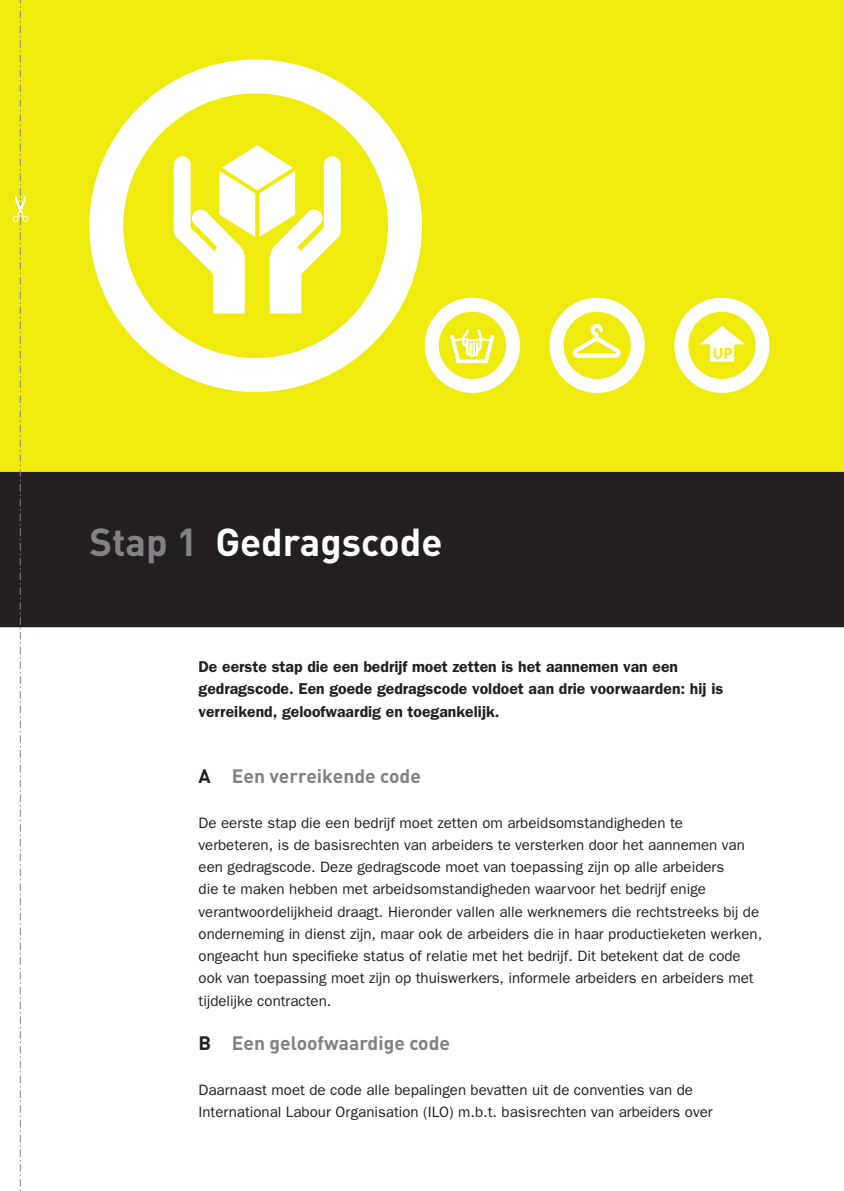
<style>
.page{position:relative;width:844px;height:1191px;background:#fff}
.page>*{position:absolute;margin:0;border:0;box-sizing:border-box;transform-origin:0 0}
.kop_hoofdstuk{font:700 38.5px "DIN";color:#fff}
.Tussenkop{font:700 19.25px "DIN";color:#808285}
.Introductie_hoofdstu{font:600 15.75px/22.2px "Franklin Gothic";color:#231f20}
.Broodtekst{font:15.05px/22.2px "Franklin Gothic";color:#231f20}
.s1{color:#808285}
.s2{color:#231f20}
</style>
<div class="page">
<div style="left:0;top:0;width:843px;height:472px;background:#f0ea0d"></div>
<div style="left:0;top:472px;width:843px;height:155px;background:#231f20"></div>
<svg style="left:106px;top:77px;width:299px;height:298px"></svg>
<div style="left:89px;top:60px;width:333px;height:332px;border:34px solid #fff;border-radius:50%"></div>
<svg style="left:174px;top:145px;width:167px;height:168px"></svg>
<svg style="left:13px;top:0;width:15px;height:1191px"></svg>
<div style="left:674px;top:298px;width:95px;height:95px;border:14px solid #fff;border-radius:50%"></div>
<div style="left:549px;top:298px;width:95px;height:95px;border:14px solid #fff;border-radius:50%"></div>
<div style="left:424px;top:298px;width:96px;height:95px;border:14px solid #fff;border-radius:50%"></div>
<svg style="left:449px;top:330px;width:45px;height:33px"></svg>
<svg style="left:572px;top:324px;width:48px;height:34px"></svg>
<svg style="left:699px;top:326px;width:46px;height:36px"></svg>
<p class="kop_hoofdstuk" style="left:89px;top:517px;width:354px"><span class="s1">Stap 1</span> Gedragscode</p>
<p class="Introductie_hoofdstu" style="left:198px;top:655px;width:526px">De eerste stap die een bedrijf moet zetten is het aannemen van een gedragscode. Een goede gedragscode voldoet aan drie voorwaarden: hij is verreikend, geloofwaardig en toegankelijk.</p>
<p class="Tussenkop" style="left:198px;top:763px;width:224px"><span class="s2">a</span> Een verreikende code</p>
<p class="Broodtekst" style="left:198px;top:811px;width:565px">De eerste stap die een bedrijf moet zetten om arbeidsomstandigheden te<br>verbeteren, is de basisrechten van arbeiders te versterken door het aannemen van een gedragscode. Deze gedragscode moet van toepassing zijn op alle arbeiders<br>die te maken hebben met arbeidsomstandigheden waarvoor het bedrijf enige verantwoordelijkheid draagt. Hieronder vallen alle werknemers die rechtstreeks bij de onderneming in dienst zijn, maar ook de arbeiders die in haar productieketen werken, ongeacht hun specifieke status of relatie met het bedrijf. Dit betekent dat de code ook van toepassing moet zijn op thuiswerkers, informele arbeiders en arbeiders met tijdelijke contracten.</p>
<p class="Tussenkop" style="left:198px;top:1030px;width:253px"><span class="s2">b</span> Een geloofwaardige code</p>
<p class="Broodtekst" style="left:198px;top:1078px;width:515px">Daarnaast moet de code alle bepalingen bevatten uit de conventies van de<br>International Labour Organisation (ILO) m.b.t. basisrechten van arbeiders over</p>
</div>
